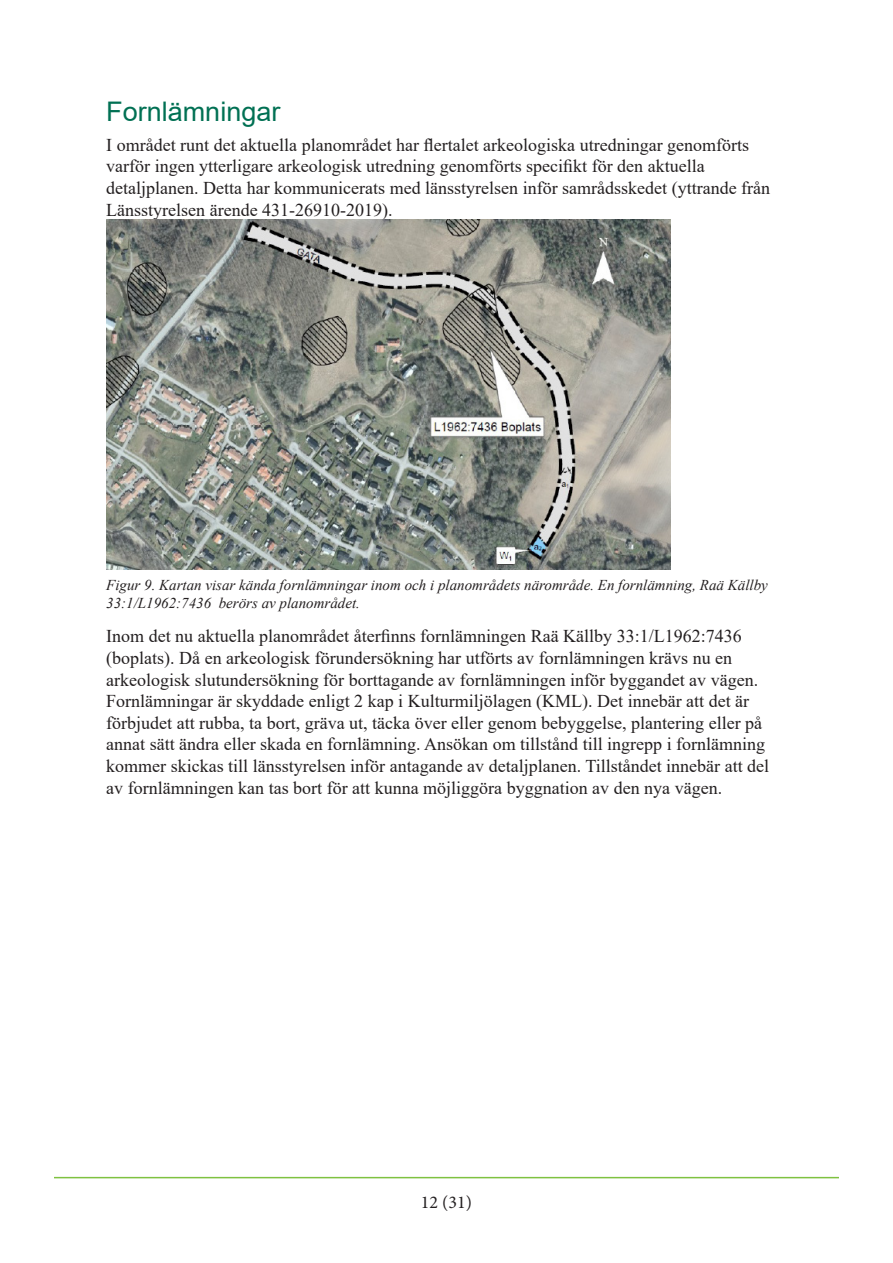
<style>
.page{position:relative;width:893px;height:1263px;background:#fff}
.page>*{position:absolute;margin:0;border:0;box-sizing:border-box;transform-origin:0 0}
.Rubrik_2{font:27px "Arial";color:#007053}
.Brödtext{font:18px/21.6px "Times New Roman";color:#231f20}
.t1{font:18px "Minion Pro";color:#231f20}
.Brödtext-2{font:italic 15px/18px "Times New Roman";color:#231f20}
</style>
<div class="page">
<hr style="left:54px;top:1177px;width:785px;height:1px;background:#7fc241">
<img style="left:106px;top:219px;width:564px;height:351px">
<p class="Rubrik_2" style="left:106px;top:93px;width:176px">Fornlämningar</p>
<p class="Brödtext" style="left:106px;top:133px;width:665px">I området runt det aktuella planområdet har flertalet arkeologiska utredningar genomförts varför ingen ytterligare arkeologisk utredning genomförts specifikt för den aktuella detaljplanen. Detta har kommunicerats med länsstyrelsen inför samrådsskedet (yttrande från Länsstyrelsen ärende 431-26910-2019).</p>
<p class="Brödtext-2" style="left:106px;top:575px;width:663px">Figur 9. Kartan visar kända fornlämningar inom och i planområdets närområde. En fornlämning, Raä Källby<br>33:1/L1962:7436 berörs av planområdet.</p>
<p class="Brödtext" style="left:106px;top:625px;width:664px">Inom det nu aktuella planområdet återfinns fornlämningen Raä Källby 33:1/L1962:7436 (boplats). Då en arkeologisk förundersökning har utförts av fornlämningen krävs nu en arkeologisk slutundersökning för borttagande av fornlämningen inför byggandet av vägen.<br>Fornlämningar är skyddade enligt 2 kap i Kulturmiljölagen (KML). Det innebär att det är förbjudet att rubba, ta bort, gräva ut, täcka över eller genom bebyggelse, plantering eller på annat sätt ändra eller skada en fornlämning. Ansökan om tillstånd till ingrepp i fornlämning kommer skickas till länsstyrelsen inför antagande av detaljplanen. Tillståndet innebär att del av fornlämningen kan tas bort för att kunna möjliggöra byggnation av den nya vägen.</p>
<p class="t1" style="left:421px;top:1190px;width:53px">12 (31)</p>
</div>
